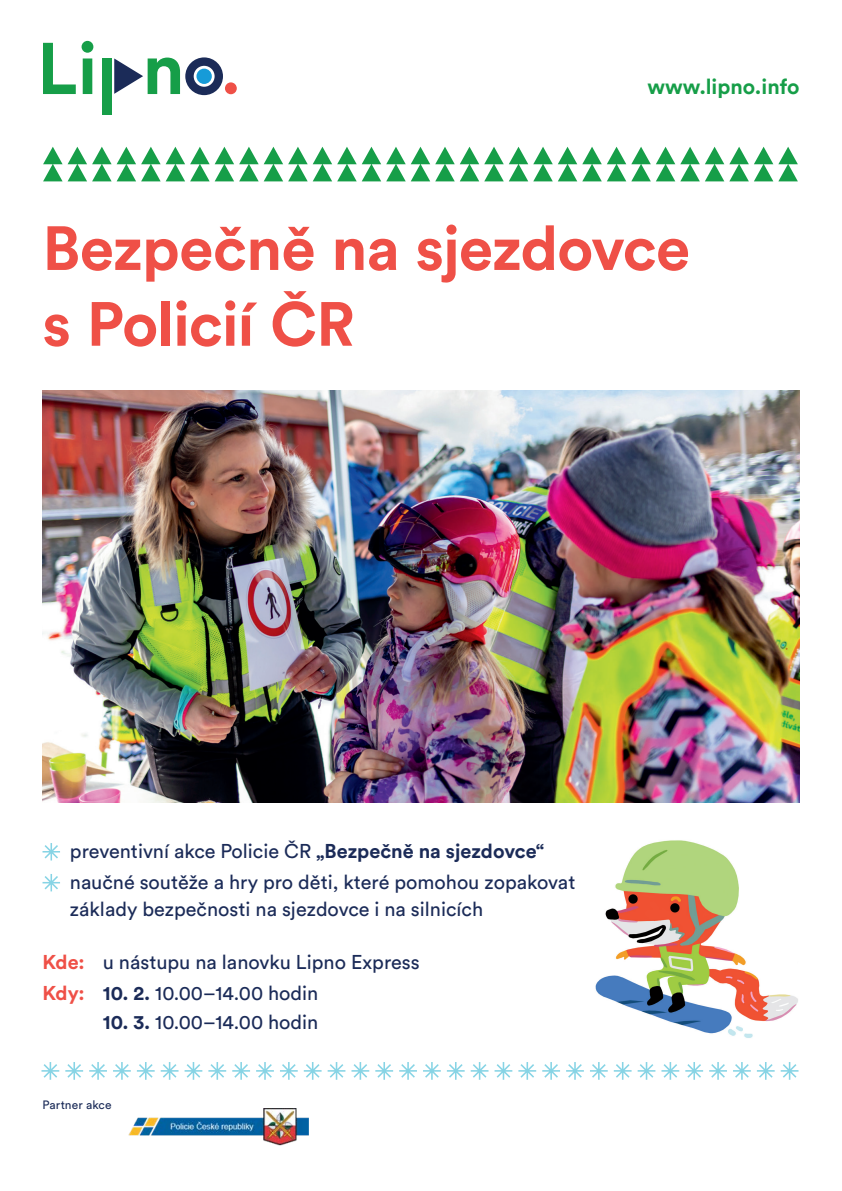
<style>
.page{position:relative;width:842px;height:1191px;background:#fff}
.page>*{position:absolute;margin:0;border:0;box-sizing:border-box;transform-origin:0 0}
.t1{font:700 61.6px/75.8px "Circular Pro";letter-spacing:-.015em;color:#ef5047}
.t2{font:700 21.2px "Circular Pro";color:#169e48}
.t3{font:19.8px/30.9px "Circular Pro";color:#1b2b58}
.t4{font:12px "Circular Pro";letter-spacing:.01em;color:#1b2b58}
.s1{font-weight:700}
.s2{font-weight:700;color:#ef5047}
</style>
<div class="page">
<img style="left:43px;top:390px;width:756px;height:412px">
<div style="left:102px;top:58px;width:9px;height:56px;background:#169e48"></div>
<div style="left:225px;top:82px;width:12px;height:12px;background:#ef5047;border-radius:50%"></div>
<svg style="left:43px;top:41px;width:180px;height:54px"></svg>
<img style="left:595px;top:840px;width:203px;height:198px">
<svg style="left:43px;top:147px;width:755px;height:34px"></svg>
<svg style="left:185px;top:1062px;width:17px;height:17px"></svg>
<svg style="left:757px;top:1062px;width:18px;height:17px"></svg>
<svg style="left:208px;top:1062px;width:18px;height:17px"></svg>
<svg style="left:781px;top:1062px;width:17px;height:17px"></svg>
<svg style="left:232px;top:1062px;width:18px;height:17px"></svg>
<svg style="left:256px;top:1062px;width:18px;height:17px"></svg>
<svg style="left:280px;top:1062px;width:18px;height:17px"></svg>
<svg style="left:590px;top:1062px;width:18px;height:17px"></svg>
<svg style="left:304px;top:1062px;width:18px;height:17px"></svg>
<svg style="left:41px;top:1062px;width:18px;height:17px"></svg>
<svg style="left:614px;top:1062px;width:18px;height:17px"></svg>
<svg style="left:328px;top:1062px;width:17px;height:17px"></svg>
<svg style="left:65px;top:1062px;width:18px;height:17px"></svg>
<svg style="left:638px;top:1062px;width:17px;height:17px"></svg>
<svg style="left:351px;top:1062px;width:18px;height:17px"></svg>
<svg style="left:89px;top:1062px;width:18px;height:17px"></svg>
<svg style="left:661px;top:1062px;width:18px;height:17px"></svg>
<svg style="left:375px;top:1062px;width:18px;height:17px"></svg>
<svg style="left:113px;top:1062px;width:18px;height:17px"></svg>
<svg style="left:685px;top:1062px;width:18px;height:17px"></svg>
<svg style="left:399px;top:1062px;width:18px;height:17px"></svg>
<svg style="left:137px;top:1062px;width:18px;height:17px"></svg>
<svg style="left:709px;top:1062px;width:18px;height:17px"></svg>
<svg style="left:447px;top:1062px;width:18px;height:17px"></svg>
<svg style="left:518px;top:1062px;width:18px;height:17px"></svg>
<svg style="left:423px;top:1062px;width:18px;height:17px"></svg>
<svg style="left:161px;top:1062px;width:18px;height:17px"></svg>
<svg style="left:733px;top:1062px;width:18px;height:17px"></svg>
<svg style="left:495px;top:1062px;width:17px;height:17px"></svg>
<svg style="left:471px;top:1062px;width:17px;height:17px"></svg>
<svg style="left:542px;top:1062px;width:18px;height:17px"></svg>
<svg style="left:566px;top:1062px;width:18px;height:17px"></svg>
<svg style="left:43px;top:843px;width:17px;height:17px"></svg>
<svg style="left:43px;top:874px;width:17px;height:17px"></svg>
<img style="left:129px;top:1108px;width:180px;height:37px">
<p class="t2" style="left:647px;top:72px;width:154px">www.lipno.info</p>
<h1 class="t1" style="left:43px;top:208px;width:649px">Bezpečně na sjezdovce s Policií ČR</h1>
<p class="t3" style="left:70px;top:834px;width:507px">preventivní akce Policie ČR <span class="s1">„Bezpečně na sjezdovce“ </span>naučné soutěže a hry pro děti, které pomohou zopakovat</p>
<p class="t3" style="left:70px;top:892px;width:415px">základy bezpečnosti na sjezdovce i na silnicích</p>
<p class="t3" style="left:43px;top:946px;width:379px"><span class="s2">Kde:</span> u nástupu na lanovku Lipno Express<br><span class="s2">Kdy:</span> <span class="s1">10. 2.</span> 10.00–14.00 hodin</p>
<p class="t3" style="left:103px;top:1005px;width:217px"><span class="s1">10. 3.</span> 10.00–14.00 hodin</p>
<p class="t4" style="left:43px;top:1096px;width:70px">Partner akce</p>
</div>
